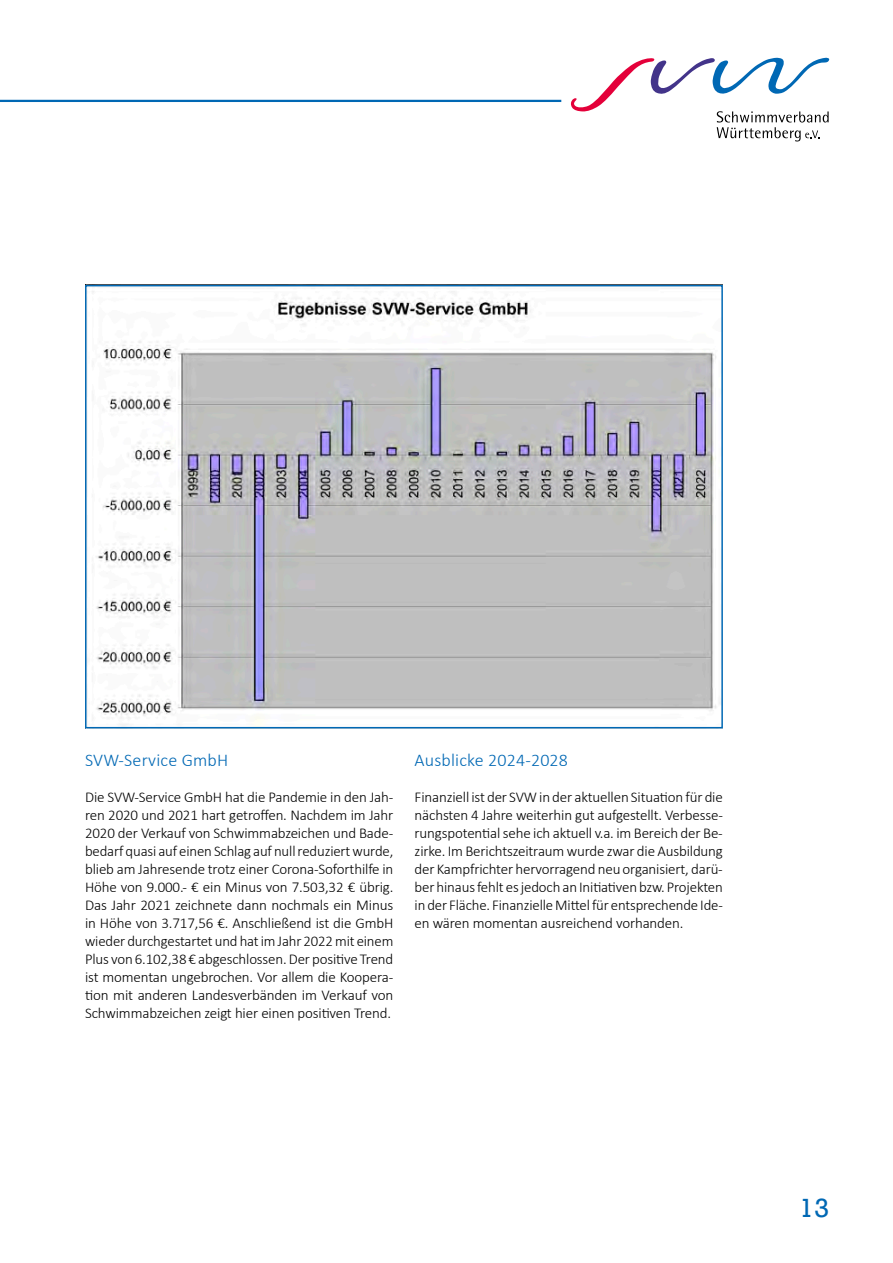
<style>
.page{position:relative;width:893px;height:1263px;background:#fff}
.page>*{position:absolute;margin:0;border:0;box-sizing:border-box;transform-origin:0 0}
.t1{font:27px "Rockwell";color:#0068b4}
.t2{font:300 18px "Calibri";letter-spacing:.01em;color:#0068b4}
.t3{font:300 15px/18px "Calibri";letter-spacing:-.01em;color:#000}
</style>
<div class="page">
<hr style="left:0;top:100px;width:561px;height:2px;background:#0068b4">
<svg style="left:570px;top:58px;width:259px;height:83px"></svg>
<img style="left:92px;top:288px;width:628px;height:437px">
<div style="left:85px;top:285px;width:638px;height:443px;border:2px solid #0068b4"></div>
<p class="t2" style="left:85px;top:749px;width:145px">SVW-Service GmbH</p>
<p class="t3" style="left:85px;top:788px;width:310px">Die SVW-Service GmbH hat die Pandemie in den Jah&shy;ren 2020 und 2021 hart getroffen. Nachdem im Jahr 2020 der Verkauf von Schwimmabzeichen und Bade&shy;bedarf quasi auf einen Schlag auf null reduziert wurde, blieb am Jahresende trotz einer Corona-Soforthilfe in Höhe von 9.000.- € ein Minus von 7.503,32 € übrig.<br>Das Jahr 2021 zeichnete dann nochmals ein Minus in Höhe von 3.717,56 €. Anschließend ist die GmbH wieder durchgestartet und hat im Jahr 2022 mit einem Plus von 6.102,38 € abgeschlossen.Der positive Trend ist momentan ungebrochen. Vor allem die Koopera&shy;tion mit anderen Landesverbänden im Verkauf von Schwimmabzeichen zeigt hier einen positiven Trend.</p>
<p class="t2" style="left:415px;top:749px;width:155px">Ausblicke 2024-2028</p>
<p class="t3" style="left:415px;top:788px;width:310px;text-align:justify">Finanziell ist der SVWin der aktuellen Situation für die nächsten 4 Jahre weiterhin gut aufgestellt. Verbesse&shy;rungspotential sehe ich aktuell v.a. im Bereich der Be&shy;zirke. Im Berichtszeitraum wurde zwar die Ausbildung der Kampfrichter hervorragend neu organisiert, darü&shy;ber hinausfehlt esjedoch an Initiativen bzw. Projekten in der Fläche. FinanzielleMittelfür entsprechende Ide&shy;en wären momentan ausreichend vorhanden.</p>
<h1 class="t1" style="left:799px;top:1192px;width:31px">13</h1>
</div>
